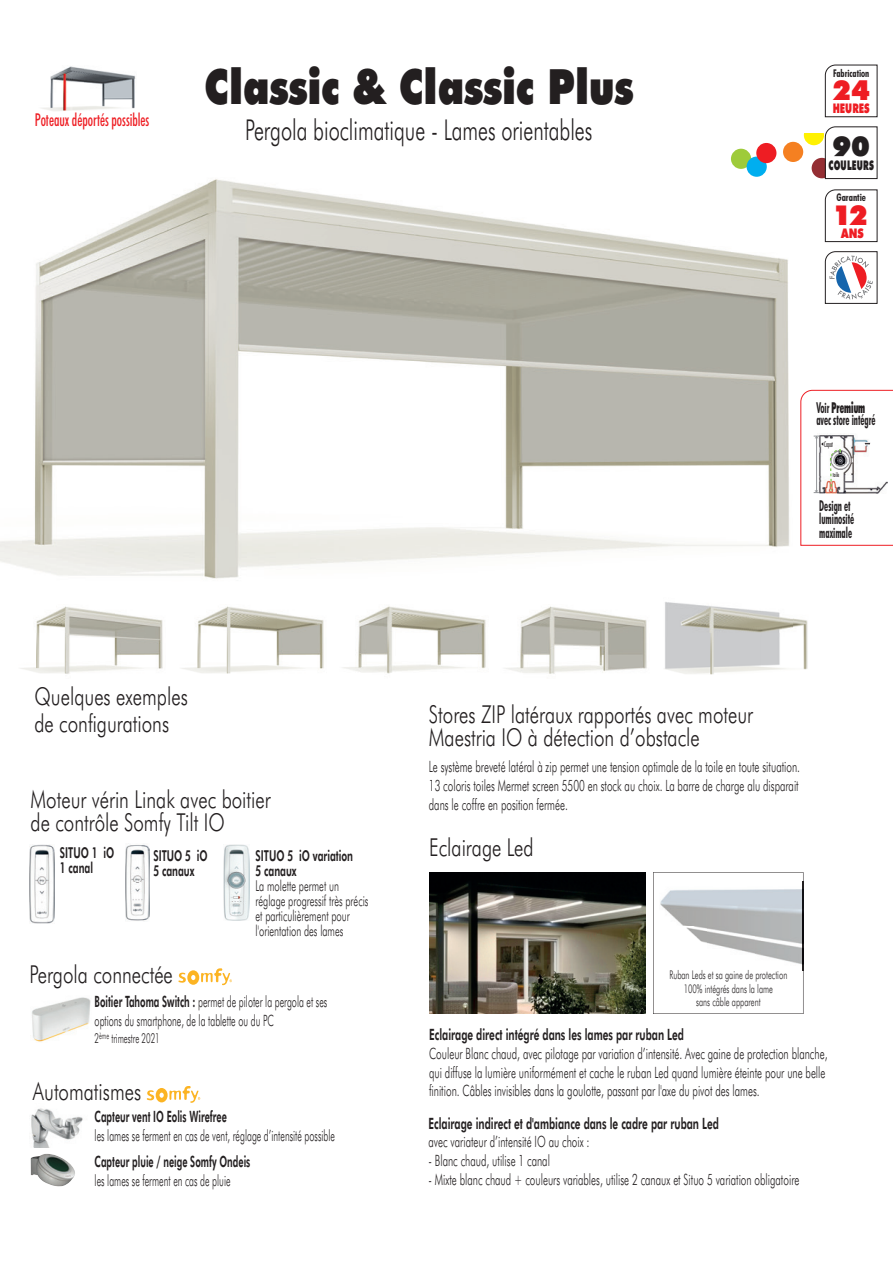
<style>
.page{position:relative;width:893px;height:1263px;background:#fff}
.page>*{position:absolute;margin:0;border:0;box-sizing:border-box;transform-origin:0 0}
.t1{font:900 48.6px "Futura BT";color:#231f20;scale:.8 1}
.t2{font:300 28.8px "Futura BT";color:#231f20;scale:.69 1}
.t3{font:900 27.6px "Futura BT";color:#ee1d23}
.t4{font:900 27.6px "Futura BT";color:#231f20}
.t5{font:300 24.75px/23.2px "Futura BT";color:#231f20;scale:.76 1}
.t6{font:500 condensed 17.85px "Futura BT";color:#ee1d23;scale:.78 1}
.t7{font:300 15.6px/18.8px "Futura BT";color:#231f20;text-align:justify;scale:.64 1}
.t8{font:300 15.6px/18.8px "Futura BT";color:#231f20;scale:.58 1}
.t9{font:800 15.6px "Futura BT";color:#231f20;scale:.64 1}
.t10{font:800 15.6px "Futura BT";color:#231f20;scale:.58 1}
.t11{font:300 15px/15px "Futura BT";color:#231f20;scale:.63 1}
.t12{font:800 15px/15px "Futura BT";color:#231f20;scale:.63 1}
.t13{font:700 condensed 15px/13.6px "Futura BT";color:#231f20;scale:.62 1}
.t14{font:300 13.65px "Futura BT";color:#231f20;scale:.58 1}
.t15{font:900 13.35px "Futura BT";letter-spacing:.025em;color:#231f20;scale:.6 1}
.t16{font:900 13.35px "Futura BT";letter-spacing:.005em;color:#ee1d23;scale:.68 1}
.t17{font:900 13.35px "Futura BT";letter-spacing:.005em;color:#ee1d23;scale:.78 1}
.t18{font:300 12px/13.5px "Futura BT";color:#231f20;text-align:center;scale:.64 1}
.t19{font:700 condensed 10.65px "Futura BT";color:#231f20;scale:.86 1}
.t20{font:700 condensed 10.65px "Futura BT";color:#231f20;scale:.89 1}
.t21{font:500 condensed 7.8px "Futura BT";color:#231f20;scale:.64 1}
.t22{font:500 condensed 6.6px "Futura BT";color:#231f20;scale:.73 1}
.s1{font-weight:900}
.s2{font-weight:800}
</style>
<div class="page">
<img style="left:0;top:179px;width:789px;height:400px">
<svg style="left:825px;top:64px;width:53px;height:53px"></svg>
<svg style="left:825px;top:251px;width:53px;height:53px"></svg>
<svg style="left:825px;top:189px;width:53px;height:53px"></svg>
<div style="left:783px;top:142px;width:20px;height:20px;background:#f58021;border-radius:50%"></div>
<div style="left:731px;top:149px;width:20px;height:20px;background:#9ecb3a;border-radius:50%"></div>
<div style="left:747px;top:157px;width:20px;height:20px;background:#00aeef;border-radius:50%"></div>
<div style="left:756px;top:143px;width:20px;height:20px;background:#ee1d23;border-radius:50%"></div>
<svg style="left:804px;top:126px;width:74px;height:53px"></svg>
<img style="left:29px;top:845px;width:25px;height:78px">
<img style="left:126px;top:845px;width:23px;height:76px">
<img style="left:224px;top:845px;width:26px;height:76px">
<img style="left:343px;top:606px;width:143px;height:68px">
<img style="left:20px;top:606px;width:143px;height:68px">
<img style="left:181px;top:606px;width:143px;height:68px">
<img style="left:505px;top:606px;width:142px;height:68px">
<img style="left:665px;top:632px;width:96px;height:6px">
<img style="left:761px;top:618px;width:47px;height:20px">
<img style="left:664px;top:638px;width:144px;height:37px">
<img style="left:665px;top:602px;width:128px;height:30px">
<img style="left:41px;top:66px;width:95px;height:45px">
<svg style="left:147px;top:1086px;width:53px;height:17px"></svg>
<img style="left:31px;top:1108px;width:52px;height:40px">
<img style="left:31px;top:1154px;width:44px;height:32px">
<img style="left:32px;top:997px;width:59px;height:45px">
<svg style="left:178px;top:968px;width:54px;height:17px"></svg>
<svg style="left:653px;top:872px;width:150px;height:142px"></svg>
<img style="left:429px;top:872px;width:216px;height:142px">
<img style="left:660px;top:882px;width:144px;height:89px">
<svg style="left:800px;top:390px;width:93px;height:156px"></svg>
<p class="t6" style="left:35px;top:109px;width:148px">Poteaux déportés possibles</p>
<h1 class="t1" style="left:204px;top:57px;width:538px">Classic &amp; Classic Plus</h1>
<h2 class="t2" style="left:245px;top:113px;width:505px">Pergola bioclimatique - Lames orientables</h2>
<p class="t19" style="left:833px;top:66px;width:44px">Fabrication</p>
<h3 class="t3" style="left:832px;top:73px;width:39px">24</h3>
<p class="t16" style="left:833px;top:100px;width:56px">HEURES</p>
<h3 class="t4" style="left:832px;top:129px;width:39px">90</h3>
<p class="t15" style="left:828px;top:157px;width:77px">COULEURS</p>
<p class="t20" style="left:836px;top:191px;width:35px">Garantie</p>
<p class="t17" style="left:841px;top:225px;width:31px">ANS</p>
<h3 class="t3" style="left:832px;top:198px;width:37px">12</h3>
<h3 class="t5" style="left:35px;top:682px;width:203px;line-height:27.2px">Quelques exemples de configurations</h3>
<h3 class="t5" style="left:31px;top:787px;width:317px">Moteur vérin Linak avec boitier de contrôle Somfy Tilt IO</h3>
<p class="t12" style="left:60px;top:844px;width:88px">SITUO 1 iO<br>1 canal</p>
<p class="t12" style="left:153px;top:848px;width:88px">SITUO 5 iO<br>5 canaux</p>
<p class="t12" style="left:256px;top:848px;width:156px">SITUO 5 iO variation<br>5 canaux</p>
<p class="t11" style="left:256px;top:878px;width:181px">La molette permet un réglage progressif très précis et particulièrement pour l'orientation des lames</p>
<p class="t13" style="left:816px;top:401px;width:97px;line-height:12.3px">Voir <span class="s1">Premium </span>avec store intégré</p>
<p class="t21" style="left:824px;top:439px;width:15px">Capot</p>
<p class="t22" style="left:833px;top:471px;width:11px">toile</p>
<p class="t13" style="left:819px;top:498px;width:58px">Design et luminosité maximale</p>
<h3 class="t5" style="left:429px;top:702px;width:428px">Stores ZIP latéraux rapportés avec moteur<br>Maestria IO à détection d’obstacle</h3>
<p class="t7" style="left:429px;top:757px;width:581px">Le système breveté latéral à zip permet une tension optimale de la toile en toute situation.<br>13 coloris toiles Mermet screen 5500 en stock au choix. La barre de charge alu disparait dans le coffre en position fermée.</p>
<h3 class="t5" style="left:429px;top:835px;width:139px">Eclairage Led</h3>
<h3 class="t5" style="left:29px;top:962px;width:190px">Pergola connectée</h3>
<p class="t8" style="left:95px;top:992px;width:403px"><span class="s2">Boitier Tahoma Switch :</span> permet de piloter la pergola et ses options du smartphone, de la tablette ou du PC</p>
<p class="t14" style="left:95px;top:1030px;width:114px">2<sup>ème</sup> trimestre 2021</p>
<h3 class="t5" style="left:33px;top:1080px;width:144px">Automatismes</h3>
<p class="t10" style="left:95px;top:1107px;width:230px">Capteur vent IO Eolis Wirefree</p>
<p class="t8" style="left:95px;top:1126px;width:416px">les lames se ferment en cas de vent, réglage d’intensité possible</p>
<p class="t10" style="left:95px;top:1152px;width:270px">Capteur pluie / neige Somfy Ondeis</p>
<p class="t8" style="left:95px;top:1171px;width:236px">les lames se ferment en cas de pluie</p>
<p class="t18" style="left:669px;top:968px;width:186px">Ruban Leds et sa gaine de protection<br>100% intégrés dans la lame<br>sans câble apparent</p>
<p class="t9" style="left:429px;top:1025px;width:400px">Eclairage direct intégré dans les lames par ruban Led</p>
<p class="t7" style="left:429px;top:1044px;width:624px;text-align:left">Couleur Blanc chaud, avec pilotage par variation d’intensité. Avec gaine de protection blanche, qui diffuse la lumière uniformément et cache le ruban Led quand lumière éteinte pour une belle finition. Câbles invisibles dans la goulotte, passant par l'axe du pivot des lames.</p>
<p class="t9" style="left:428px;top:1114px;width:455px">Eclairage indirect et d'ambiance dans le cadre par ruban Led</p>
<p class="t7" style="left:428px;top:1132px;width:253px">avec variateur d’intensité IO au choix :</p>
<p class="t7" style="left:428px;top:1151px;width:191px">- Blanc chaud, utilise 1 canal</p>
<p class="t7" style="left:428px;top:1170px;width:581px">- Mixte blanc chaud + couleurs variables, utilise 2 canaux et Situo 5 variation obligatoire</p>
</div>
